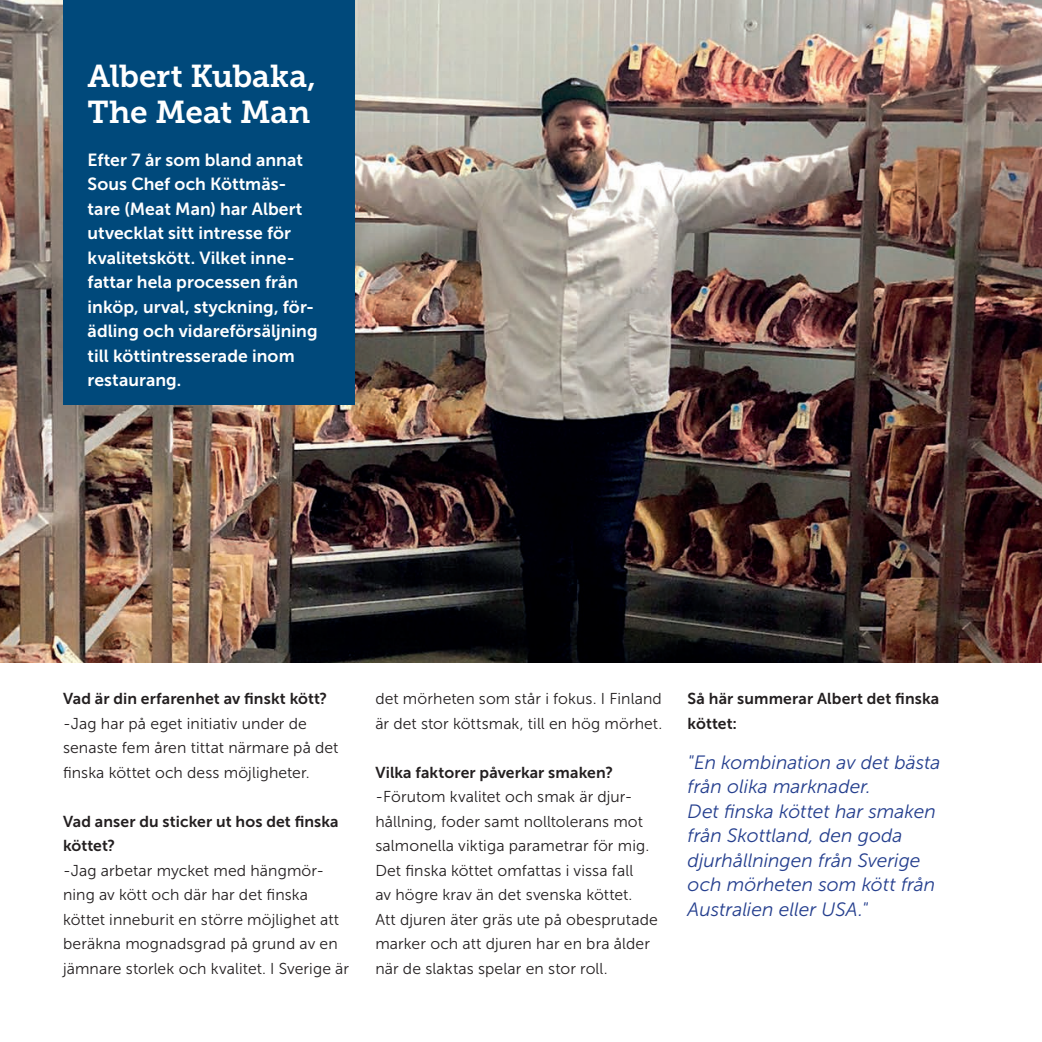
<style>
.page{position:relative;width:1042px;height:1042px;background:#fff}
.page>*{position:absolute;margin:0;border:0;box-sizing:border-box;transform-origin:0 0}
.t1{font:31.5px/36.8px "Museo Slab 700";letter-spacing:-.005em;color:#fff}
.t2{font:italic 19.25px/24.5px "Museo Sans 300";color:#253f8e}
.t3{font:17.5px/24.5px "Museo Sans 700";letter-spacing:.005em;color:#fff}
.t4{font:15.75px/24.5px "Museo Sans 300";letter-spacing:.005em;color:#231f20}
.t5{font:15.75px/24.5px "Museo Sans 700";letter-spacing:.01em;color:#231f20}
</style>
<div class="page">
<img style="left:0;top:0;width:1042px;height:662px">
<hr style="left:1041px;top:979px;width:1px;height:63px;background:#611d53">
<div style="left:63px;top:0;width:291px;height:405px;background:#00497b"></div>
<h1 class="t1" style="left:88px;top:58px;width:230px">Albert Kubaka,<br>The Meat Man</h1>
<p class="t3" style="left:88px;top:147px;width:232px">Efter 7 år som bland annat<br>Sous Chef och Köttmäs&shy;tare (Meat Man) har Albert utvecklat sitt intresse för kvalitetskött. Vilket inne&shy;fattar hela processen från inköp, urval, styckning, för&shy;ädling och vidareförsäljning till köttintresserade inom restaurang.</p>
<p class="t5" style="left:63px;top:686px;width:266px">Vad är din erfarenhet av finskt kött?</p>
<p class="t4" style="left:63px;top:711px;width:277px">-Jag har på eget initiativ under de senaste fem åren tittat närmare på det finska köttet och dess möjligheter.</p>
<p class="t5" style="left:63px;top:809px;width:277px">Vad anser du sticker ut hos det finska köttet?</p>
<p class="t4" style="left:63px;top:858px;width:288px">-Jag arbetar mycket med hängmör&shy;ning av kött och där har det finska köttet inneburit en större möjlighet att beräkna mognadsgrad på grund av en jämnare storlek och kvalitet. I Sverige är</p>
<p class="t4" style="left:375px;top:686px;width:288px">det mörheten som står i fokus. I Finland är det stor köttsmak, till en hög mörhet.</p>
<p class="t5" style="left:375px;top:760px;width:239px">Vilka faktorer påverkar smaken?</p>
<p class="t4" style="left:375px;top:784px;width:284px">-Förutom kvalitet och smak är djur&shy;hållning, foder samt nolltolerans mot salmonella viktiga parametrar för mig.<br>Det finska köttet omfattas i vissa fall<br>av högre krav än det svenska köttet.<br>Att djuren äter gräs ute på obesprutade marker och att djuren har en bra ålder när de slaktas spelar en stor roll.</p>
<p class="t5" style="left:687px;top:686px;width:253px">Så här summerar Albert det finska köttet:</p>
<p class="t2" style="left:687px;top:750px;width:254px">"En kombination av det bästa från olika marknader.<br>Det finska köttet har smaken från Skottland, den goda djurhållningen från Sverige och mörheten som kött från<br>Australien eller USA."</p>
</div>
